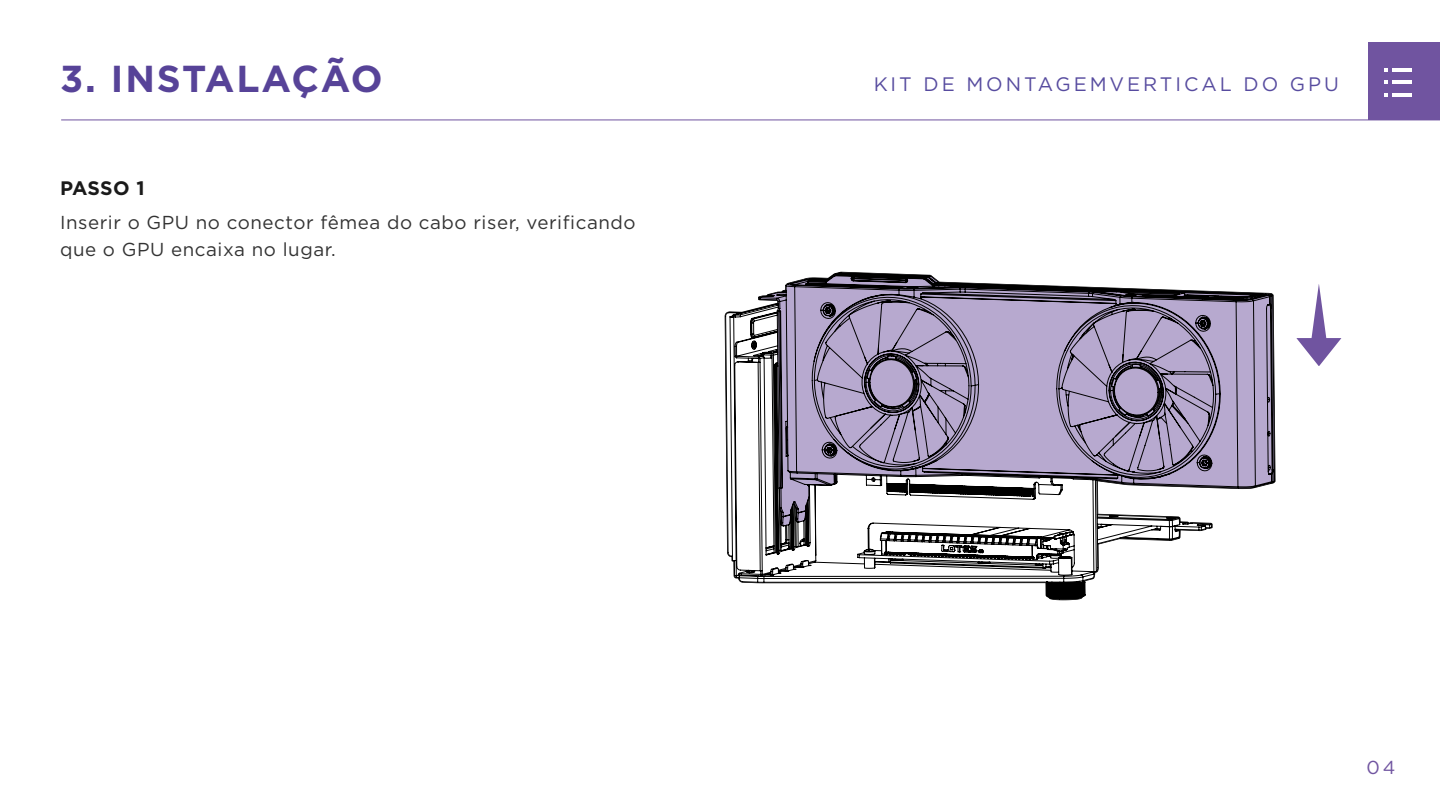
<style>
.page{position:relative;width:1440px;height:810px;background:#fff}
.page>*{position:absolute;margin:0;border:0;box-sizing:border-box;transform-origin:0 0}
.t1{font:700 37.5px "Gotham";letter-spacing:.05em;color:#574398}
.t2{font:19.5px "Gotham";letter-spacing:.15em;color:#2d1f87}
.t3{font:700 19.5px "Gotham";letter-spacing:.01em;color:#1a1a1a}
.t4{font:18.75px/27px "Gotham";letter-spacing:.03em;color:#333}
.t5{font:18.75px "Gotham";color:#7054a0}
</style>
<div class="page">
<hr style="left:61px;top:120px;width:1379px;height:1px;background:#7054a0">
<div style="left:1369px;top:43px;width:71px;height:77px;background:#7054a0"></div>
<svg style="left:1384px;top:68px;width:4px;height:3px"></svg>
<hr style="left:1392px;top:68px;width:20px;height:3px;background:#fff">
<svg style="left:1384px;top:81px;width:4px;height:3px"></svg>
<hr style="left:1392px;top:81px;width:20px;height:3px;background:#fff">
<svg style="left:1384px;top:93px;width:4px;height:4px"></svg>
<hr style="left:1392px;top:93px;width:20px;height:4px;background:#fff">
<svg style="left:725px;top:272px;width:551px;height:328px"></svg>
<svg style="left:1296px;top:284px;width:46px;height:82px"></svg>
<h1 class="t1" style="left:60px;top:54px;width:324px">3. INSTALAÇÃO</h1>
<p class="t3" style="left:60px;top:175px;width:86px">PASSO 1</p>
<p class="t4" style="left:60px;top:208px;width:577px">Inserir o GPU no conector fêmea do cabo riser, verificando que o GPU encaixa no lugar.</p>
<p class="t2" style="left:874px;top:72px;width:467px">KIT DE MONTAGEMVERTICAL DO GPU</p>
<p class="t5" style="left:1367px;top:755px;width:30px">04</p>
</div>
